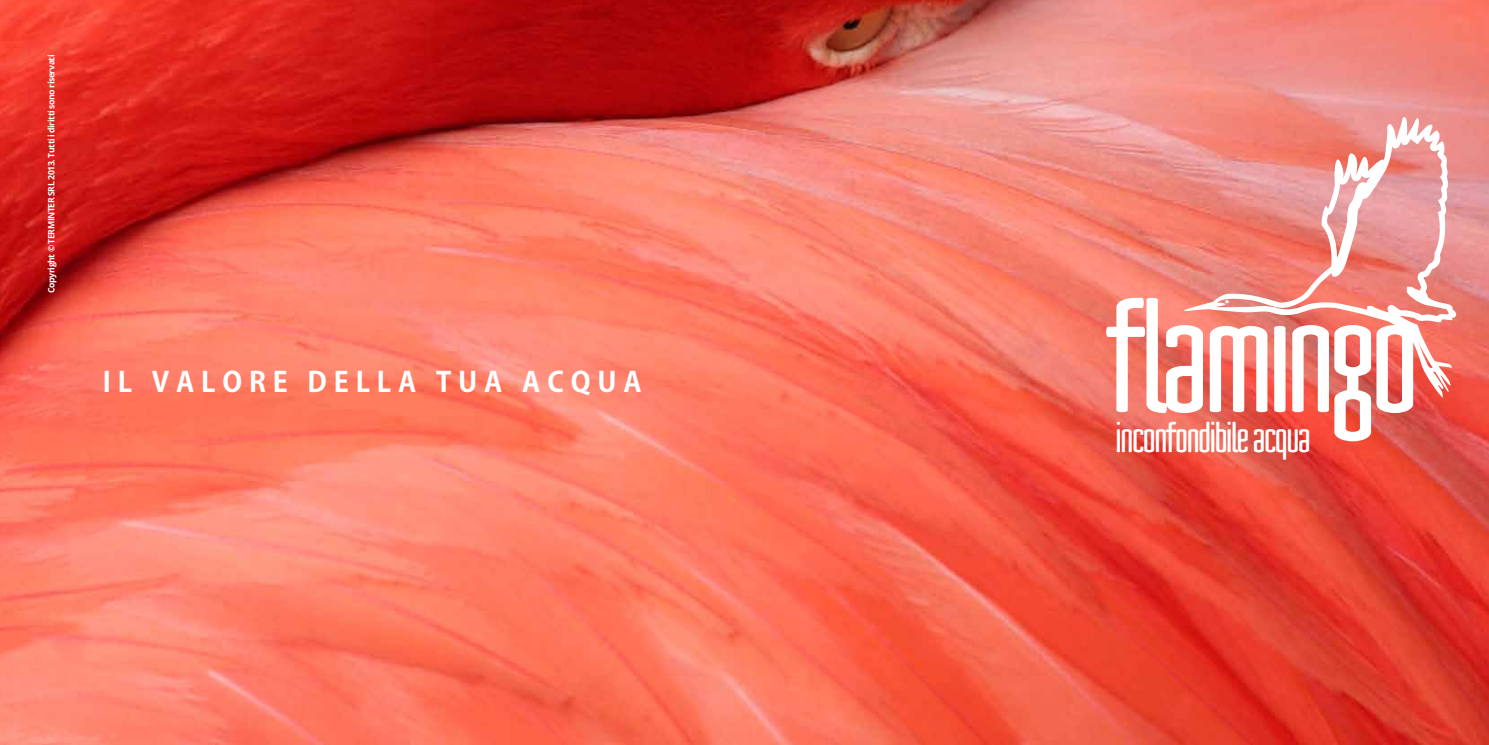
<style>
.page{position:relative;width:1489px;height:745px;background:#fff}
.page>*{position:absolute;margin:0;border:0;box-sizing:border-box;transform-origin:0 0}
.t1{font:45px "Nord";letter-spacing:-.06em;color:#fff}
.t2{font:700 27.5px "Koz Go Pro";letter-spacing:.25em;color:#fff}
.t3{font:700 8.75px "Open Sans";letter-spacing:-.05em;color:#fff}
</style>
<div class="page">
<img style="left:0;top:0;width:1488px;height:744px">
<svg style="left:1183px;top:116px;width:273px;height:282px;background:#ee938d"></svg>
<svg style="left:1106px;top:297px;width:306px;height:144px"></svg>
<p class="t3" style="left:45px;top:293px;width:240px;rotate:-90deg">Copyright © TERMINTER SRL 2013. Tutti i diritti sono riservati</p>
<h2 class="t2" style="left:103px;top:363px;width:540px">IL VALORE DELLA TUA ACQUA</h2>
<h1 class="t1" style="left:1114px;top:409px;width:198px">inconfondibile acqua</h1>
</div>
